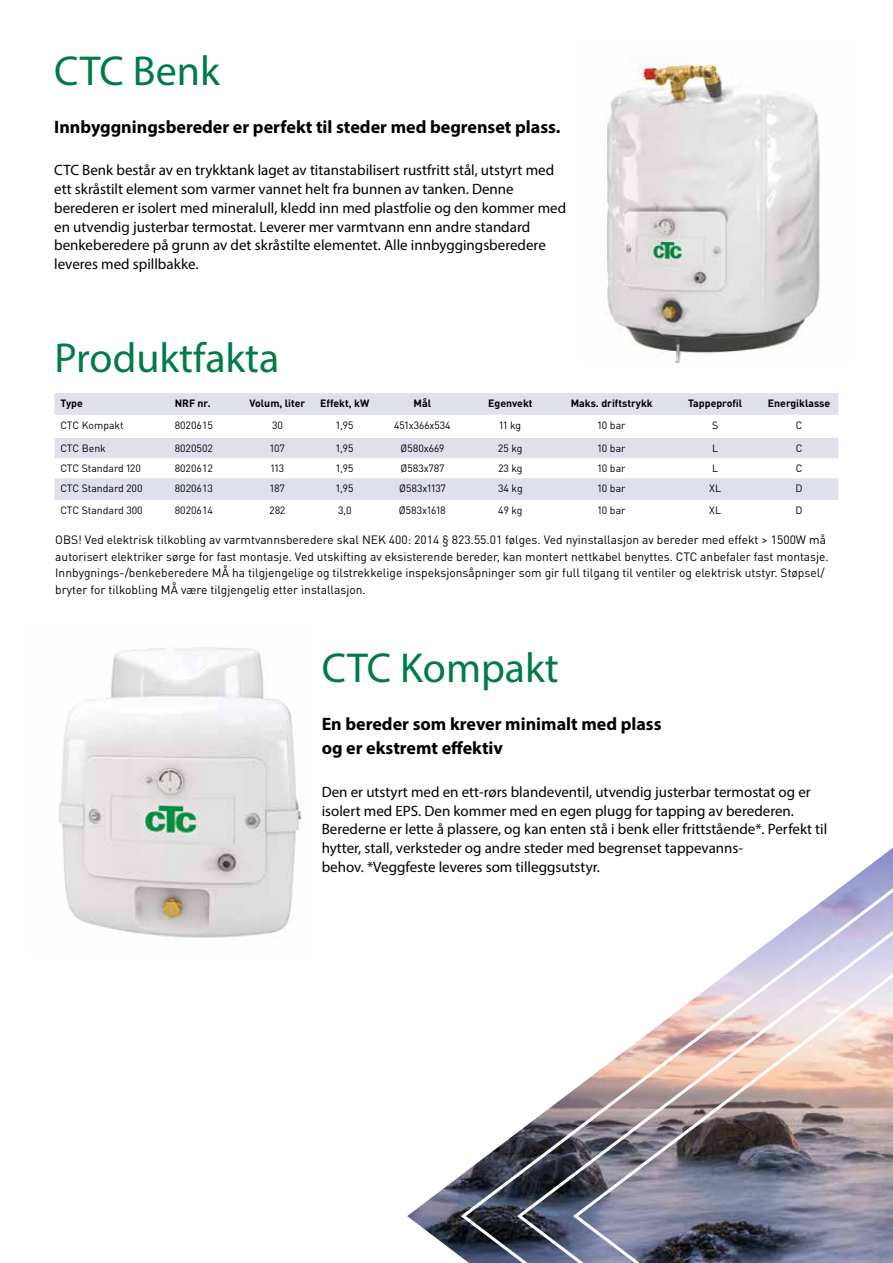
<style>
.page{position:relative;width:893px;height:1263px;background:#fff}
.page>*{position:absolute;margin:0;border:0;box-sizing:border-box;transform-origin:0 0}
.t1{font:42px "Myriad Pro";color:#007b47}
.t2{font:700 18px/24px "Myriad Pro";color:#000}
.t3{font:15px/18.8px "Myriad Pro";color:#000}
.t4{font:12px/16.5px "DINOT";color:#000}
.t5{font:10.5px "DINOT";color:#000}
.t6{font:700 10.5px "DINOT";color:#000}
</style>
<div class="page">
<svg style="left:54px;top:393px;width:784px;height:107px;fill:#dfe0ec"></svg>
<img style="left:606px;top:55px;width:214px;height:307px">
<img style="left:58px;top:647px;width:244px;height:291px">
<img style="left:407px;top:848px;width:486px;height:415px">
<h1 class="t1" style="left:54px;top:48px;width:167px">CTC Benk</h1>
<p class="t2" style="left:54px;top:116px;width:508px">Innbyggningsbereder er perfekt til steder med begrenset plass.</p>
<p class="t3" style="left:54px;top:161px;width:513px">CTC Benk består av en trykktank laget av titanstabilisert rustfritt stål, utstyrt med ett skråstilt element som varmer vannet helt fra bunnen av tanken. Denne berederen er isolert med mineralull, kledd inn med plastfolie og den kommer med en utvendig justerbar termostat. Leverer mer varmtvann enn andre standard benkeberedere på grunn av det skråstilte elementet. Alle innbyggingsberedere leveres med spillbakke.</p>
<h1 class="t1" style="left:55px;top:335px;width:226px">Produktfakta</h1>
<p class="t6" style="left:60px;top:398px;width:24px">Type</p>
<p class="t6" style="left:175px;top:398px;width:38px">NRF nr.</p>
<p class="t6" style="left:250px;top:398px;width:57px">Volum, liter</p>
<p class="t6" style="left:320px;top:398px;width:51px">Effekt, kW</p>
<p class="t6" style="left:414px;top:398px;width:19px">Mål</p>
<p class="t6" style="left:488px;top:398px;width:46px">Egenvekt</p>
<p class="t6" style="left:571px;top:398px;width:84px">Maks. driftstrykk</p>
<p class="t6" style="left:688px;top:396px;width:56px">Tappeprofil</p>
<p class="t6" style="left:768px;top:398px;width:64px">Energiklasse</p>
<p class="t5" style="left:60px;top:418px;width:65px">CTC Kompakt</p>
<p class="t5" style="left:175px;top:418px;width:40px">8020615</p>
<p class="t5" style="left:272px;top:418px;width:12px">30</p>
<p class="t5" style="left:336px;top:418px;width:19px">1,95</p>
<p class="t5" style="left:394px;top:418px;width:58px">451x366x534</p>
<p class="t5" style="left:500px;top:418px;width:23px">11 kg</p>
<p class="t5" style="left:598px;top:418px;width:29px">10 bar</p>
<p class="t5" style="left:712px;top:418px;width:8px">S</p>
<p class="t5" style="left:796px;top:418px;width:8px">C</p>
<p class="t5" style="left:60px;top:442px;width:47px">CTC Benk</p>
<p class="t5" style="left:175px;top:442px;width:40px">8020502</p>
<p class="t5" style="left:270px;top:442px;width:16px">107</p>
<p class="t5" style="left:336px;top:442px;width:19px">1,95</p>
<p class="t5" style="left:400px;top:442px;width:45px">Ø580x669</p>
<p class="t5" style="left:498px;top:442px;width:26px">25 kg</p>
<p class="t5" style="left:598px;top:442px;width:29px">10 bar</p>
<p class="t5" style="left:712px;top:442px;width:8px">L</p>
<p class="t5" style="left:796px;top:442px;width:8px">C</p>
<p class="t5" style="left:60px;top:462px;width:82px">CTC Standard 120</p>
<p class="t5" style="left:175px;top:462px;width:40px">8020612</p>
<p class="t5" style="left:271px;top:462px;width:15px">113</p>
<p class="t5" style="left:336px;top:462px;width:19px">1,95</p>
<p class="t5" style="left:400px;top:462px;width:45px">Ø583x787</p>
<p class="t5" style="left:498px;top:462px;width:26px">23 kg</p>
<p class="t5" style="left:598px;top:462px;width:29px">10 bar</p>
<p class="t5" style="left:712px;top:462px;width:8px">L</p>
<p class="t5" style="left:796px;top:462px;width:8px">C</p>
<p class="t5" style="left:60px;top:482px;width:84px">CTC Standard 200</p>
<p class="t5" style="left:175px;top:482px;width:40px">8020613</p>
<p class="t5" style="left:270px;top:482px;width:16px">187</p>
<p class="t5" style="left:336px;top:482px;width:19px">1,95</p>
<p class="t5" style="left:399px;top:482px;width:48px">Ø583x1137</p>
<p class="t5" style="left:498px;top:482px;width:26px">34 kg</p>
<p class="t5" style="left:598px;top:482px;width:29px">10 bar</p>
<p class="t5" style="left:709px;top:482px;width:13px">XL</p>
<p class="t5" style="left:796px;top:482px;width:9px">D</p>
<p class="t5" style="left:60px;top:503px;width:84px">CTC Standard 300</p>
<p class="t5" style="left:175px;top:503px;width:40px">8020614</p>
<p class="t5" style="left:270px;top:503px;width:17px">282</p>
<p class="t5" style="left:338px;top:503px;width:15px">3,0</p>
<p class="t5" style="left:399px;top:503px;width:48px">Ø583x1618</p>
<p class="t5" style="left:498px;top:503px;width:26px">49 kg</p>
<p class="t5" style="left:598px;top:503px;width:29px">10 bar</p>
<p class="t5" style="left:709px;top:503px;width:13px">XL</p>
<p class="t5" style="left:796px;top:503px;width:9px">D</p>
<p class="t4" style="left:55px;top:531px;width:775px">OBS! Ved elektrisk tilkobling av varmtvannsberedere skal NEK 400: 2014 § 823.55.01 følges. Ved nyinstallasjon av bereder med effekt &gt; 1500W må autorisert elektriker sørge for fast montasje. Ved utskifting av eksisterende bereder, kan montert nettkabel benyttes. CTC anbefaler fast montasje.<br>Innbygnings-/benkeberedere MÅ ha tilgjengelige og tilstrekkelige inspeksjonsåpninger som gir full tilgang til ventiler og elektrisk utstyr. Støpsel/ bryter for tilkobling MÅ være tilgjengelig etter installasjon.</p>
<h1 class="t1" style="left:322px;top:645px;width:239px">CTC Kompakt</h1>
<p class="t2" style="left:322px;top:713px;width:341px">En bereder som krever minimalt med plass og er ekstremt effektiv</p>
<p class="t3" style="left:322px;top:782px;width:507px">Den er utstyrt med en ett-rørs blandeventil, utvendig justerbar termostat og er isolert med EPS. Den kommer med en egen plugg for tapping av berederen.<br>Berederne er lette å plassere, og kan enten stå i benk eller frittstående*. Perfekt til hytter, stall, verksteder og andre steder med begrenset tappevanns-<br>behov. *Veggfeste leveres som tilleggsutstyr.</p>
</div>
